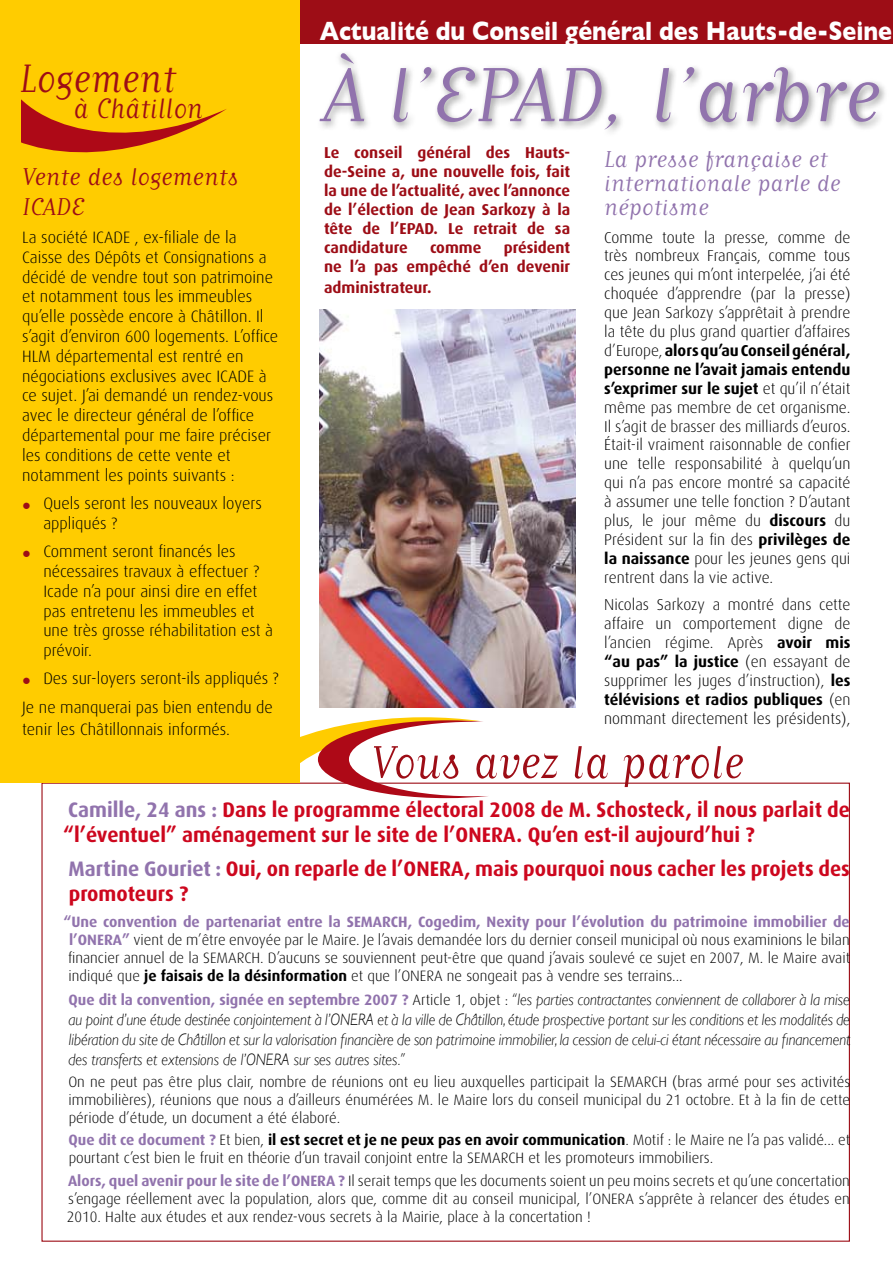
<style>
.page{position:relative;width:893px;height:1263px;background:#fff}
.page>*{position:absolute;margin:0;border:0;box-sizing:border-box;transform-origin:0 0}
.t1{font:90px "Matrix Script";color:#9173ad}
.t2{font:54px "Matrix Script";color:#9d0d16;scale:.95 1}
.t3{font:46.5px "Matrix Script";color:#9d0d16;scale:.95 1}
.t4{font:33px "Matrix Script";color:#9d0d16;scale:.95 1}
.t5{font:28.5px/30px "Matrix Script";color:#9d0d16}
.t6{font:27px/24px "Matrix Script";color:#9173ad}
.t7{font:700 27px "Gill Sans";color:#fff;scale:.86 1}
.t8{font:700 21px/25.2px "Dax";color:#cd071e}
.t9{font:300 16.5px/19.8px "Dax";color:#000}
.t10{font:italic 300 16.5px/19.8px "Gill Sans";color:#000;text-align:justify;scale:.9 1}
.t11{font:300 15.75px/18.9px "Dax";color:#000;text-align:justify}
.t12{font:700 15.75px/18.9px "Dax";color:#9d0d16;text-align:justify}
.t13{font:300 15px/18px "Dax";color:#000;text-align:justify}
.s1{font-weight:700;font-size:22.5px;color:#9d0d16}
.s2{font-weight:700}
.s3{color:#9173ad}
.s4{font-weight:700;color:#9173ad}
.s5{font-family:"Dax";font-weight:700;font-style:normal;font-size:15px;color:#9173ad}
.s6{font-family:"Dax";font-style:normal;font-size:15px}
</style>
<div class="page">
<svg style="left:295px;top:717px;width:194px;height:82px"></svg>
<div style="left:292px;top:0;width:601px;height:43px;background:#9d0d16"></div>
<div style="left:0;top:0;width:300px;height:782px;background:#fc0"></div>
<div style="left:315px;top:49px;width:578px;height:97px;background:#000;opacity:.4"></div>
<svg style="left:21px;top:99px;width:206px;height:53px"></svg>
<img style="left:320px;top:309px;width:256px;height:399px">
<h3 class="t3" style="left:20px;top:56px;width:166px">Logement</h3>
<h3 class="t4" style="left:73px;top:92px;width:138px">à Châtillon</h3>
<h3 class="t5" style="left:22px;top:161px;width:218px">Vente des logements<br>ICADE</h3>
<p class="t9" style="left:22px;top:228px;width:258px">La société ICADE , ex-filiale de la Caisse des Dépôts et Consignations a décidé de vendre tout son patrimoine et notamment tous les immeubles qu’elle possède encore à Châtillon. Il s’agit d’environ 600 logements. L’office HLM départemental est rentré en négociations exclusives avec ICADE à ce sujet. J’ai demandé un rendez-vous avec le directeur général de l’office départemental pour me faire préciser les conditions de cette vente et notamment les points suivants :</p>
<p class="t9" style="left:43px;top:494px;width:220px;text-indent:-21px"><span class="s1">•</span> Quels seront les nouveaux loyers appliqués ?</p>
<p class="t9" style="left:43px;top:542px;width:231px;text-indent:-21px"><span class="s1">•</span> Comment seront financés les nécessaires travaux à effectuer ?<br>Icade n’a pour ainsi dire en effet pas entretenu les immeubles et une très grosse réhabilitation est à prévoir.</p>
<p class="t9" style="left:22px;top:665px;width:258px;line-height:28.3px"><span class="s1">•</span> Des sur-loyers seront-ils appliqués ?<br>Je ne manquerai pas bien entendu de</p>
<p class="t9" style="left:22px;top:720px;width:209px">tenir les Châtillonnais informés.</p>
<h3 class="t7" style="left:320px;top:15px;width:667px">Actualité du Conseil général des Hauts-de-Seine</h3>
<h1 class="t1" style="left:322px;top:52px;width:560px">À l’EPAD, l’arbre</h1>
<p class="t12" style="left:324px;top:144px;width:248px">Le conseil général des Hauts&shy;de-Seine a, une nouvelle fois, fait la une de l’actualité, avec l’annonce de l’élection de Jean Sarkozy à la tête de l’EPAD. Le retrait de sa candidature</p>
<h3 class="t6" style="left:604px;top:147px;width:238px">La presse française et internationale parle de népotisme</h3>
<p class="t11" style="left:604px;top:228px;width:248px">Comme toute la presse, comme de très nombreux Français, comme tous ces jeunes qui m’ont interpelée, j’ai été choquée d’apprendre (par la presse) que Jean Sarkozy s’apprêtait à prendre la tête du plus grand quartier d’affaires d’Europe, <span class="s2">alors qu’au Conseil général, personne ne l’avait jamais entendu s’exprimer sur le sujet</span> et qu’il n’était même pas membre de cet organisme.<br>Il s’agit de brasser des milliards d’euros.<br>Était-il vraiment raisonnable de confier une telle responsabilité à quelqu’un qui n’a pas encore montré sa capacité à assumer une telle fonction ? D’autant plus, le jour même du <span class="s2">discours</span> du Président sur la fin des <span class="s2">privilèges de la naissance</span> pour les jeunes gens qui rentrent dans la vie active.</p>
<p class="t11" style="left:604px;top:595px;width:248px">Nicolas Sarkozy a montré dans cette affaire un comportement digne de l’ancien régime. Après <span class="s2">avoir mis “au pas” la justice</span> (en essayant de supprimer les juges d’instruction), <span class="s2">les télévisions et radios publiques</span> (en nommant directement les présidents),</p>
<p class="t12" style="left:324px;top:238px;width:248px;text-align:right">président<br>ne l’a pas empêché d’en devenir</p>
<p class="t12" style="left:324px;top:278px;width:109px">administrateur.</p>
<p class="t12" style="left:430px;top:238px;width:53px">comme</p>
<h2 class="t2" style="left:371px;top:736px;width:394px">Vous avez la parole</h2>
<h3 class="t8" style="left:63px;top:797px;width:788px"><span class="s3">Camille, 24 ans :</span> Dans le programme électoral 2008 de M. Schosteck, il nous parlait de “l’éventuel” aménagement sur le site de l’ONERA. Qu’en est-il aujourd’hui ?</h3>
<h3 class="t8" style="left:69px;top:856px;width:783px"><span class="s3">Martine Gouriet :</span> Oui, on reparle de l’ONERA, mais pourquoi nous cacher les projets des promoteurs ?</h3>
<p class="t13" style="left:68px;top:913px;width:784px;text-indent:-5px"><span class="s4">“Une convention de partenariat entre la SEMARCH, Cogedim, Nexity pour l’évolution du patrimoine immobilier de l’ONERA”</span> vient de m’être envoyée par le Maire. Je l’avais demandée lors du dernier conseil municipal où nous examinions le bilan financier annuel de la SEMARCH. D’aucuns se souviennent peut-être que quand j’avais soulevé ce sujet en 2007, M. le Maire avait indiqué que <span class="s2">je faisais de la désinformation</span> et que l’ONERA ne songeait pas à vendre ses terrains...</p>
<p class="t10" style="left:68px;top:990px;width:870px"><span class="s5">Que dit la convention, signée en septembre 2007 ?</span> <span class="s6">Article 1, objet : “</span>les parties contractantes conviennent de collaborer à la mise au point d’une étude destinée conjointement à l’ONERA et à la ville de Châtillon, étude prospective portant sur les conditions et les modalités de libération du site de Châtillon et sur la valorisation financière de son patrimoine immobilier, la cession de celui-ci étant nécessaire au financement des transferts et extensions de l’ONERA sur ses autres sites<span class="s6">.”</span></p>
<p class="t13" style="left:68px;top:1073px;width:783px">On ne peut pas être plus clair, nombre de réunions ont eu lieu auxquelles participait la SEMARCH (bras armé pour ses activités immobilières), réunions que nous a d’ailleurs énumérées M. le Maire lors du conseil municipal du 21 octobre. Et à la fin de cette période d’étude, un document a été élaboré.</p>
<p class="t13" style="left:69px;top:1131px;width:783px"><span class="s4">Que dit ce document ?</span> Et bien, <span class="s2">il est secret et je ne peux pas en avoir communication</span>. Motif : le Maire ne l’a pas validé... et pourtant c’est bien le fruit en théorie d’un travail conjoint entre la SEMARCH et les promoteurs immobiliers.</p>
<p class="t13" style="left:67px;top:1171px;width:784px"><span class="s4">Alors, quel avenir pour le site de l’ONERA ?</span> Il serait temps que les documents soient un peu moins secrets et qu’une concertation s’engage réellement avec la population, alors que, comme dit au conseil municipal, l’ONERA s’apprête à relancer des études en 2010. Halte aux études et aux rendez-vous secrets à la Mairie, place à la concertation !</p>
</div>
